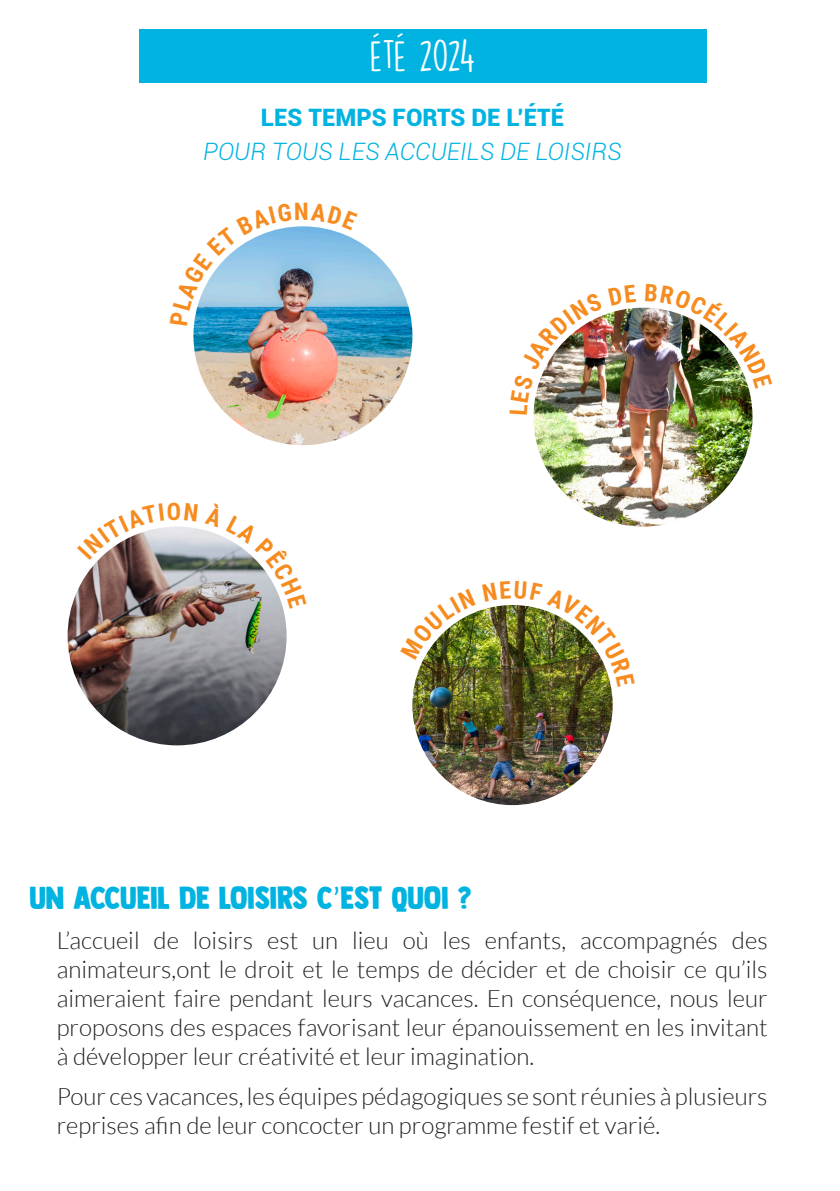
<style>
.page{position:relative;width:840px;height:1191px;background:#fff}
.page>*{position:absolute;margin:0;border:0;box-sizing:border-box;transform-origin:0 0}
.t1{font:40px "DK Lemon Yellow Sun";letter-spacing:-.04em;color:#fff}
.t2{font:32px "DK Longreach";color:#00b3e0}
.t3{font:300 24px/28.8px "Lato";color:#231f20;text-align:justify}
.t4{font:italic 300 24px "Roboto";color:#00b3e0}
.t5{font:900 24px "Roboto";color:#00b3e0}
.s1{font-family:"Carlito"}
</style>
<div class="page">
<div style="left:139px;top:29px;width:567px;height:53px;background:#00b3e0"></div>
<img style="left:68px;top:526px;width:218px;height:219px;border-radius:109px">
<img style="left:193px;top:226px;width:219px;height:219px;border-radius:109px">
<img style="left:533px;top:308px;width:219px;height:218px;border-radius:109px">
<img style="left:412px;top:605px;width:200px;height:200px;border-radius:100px">
<svg style="left:99px;top:526px;width:99px;height:33px"></svg>
<img style="left:205px;top:530px;width:78px;height:78px">
<svg style="left:193px;top:226px;width:164px;height:100px"></svg>
<img style="left:533px;top:308px;width:102px;height:107px">
<img style="left:645px;top:307px;width:104px;height:82px">
<img style="left:423px;top:612px;width:52px;height:48px">
<img style="left:482px;top:605px;width:129px;height:82px">
<p class="t1" style="left:369px;top:31px;width:108px">été 2024</p>
<p class="t5" style="left:260px;top:100px;width:305px">LES TEMPS FORTS DE L’ÉTÉ</p>
<p class="t4" style="left:203px;top:135px;width:419px">POUR TOUS LES ACCUEILS DE LOISIRS</p>
<p class="t2" style="left:29px;top:879px;width:443px">UN ACCUEIL DE LOISIRS C<span class="s1">’</span>EST QUOI ?</p>
<p class="t3" style="left:57px;top:926px;width:712px">L’accueil de loisirs est un lieu où les enfants, accompagnés des animateurs,ont le droit et le temps de décider et de choisir ce qu’ils aimeraient faire pendant leurs vacances. En conséquence, nous leur proposons des espaces favorisant leur épanouissement en les invitant à développer leur créativité et leur imagination.</p>
<p class="t3" style="left:57px;top:1082px;width:712px">Pour ces vacances, les équipes pédagogiques se sont réunies à plusieurs reprises afin de leur concocter un programme festif et varié.</p>
</div>
